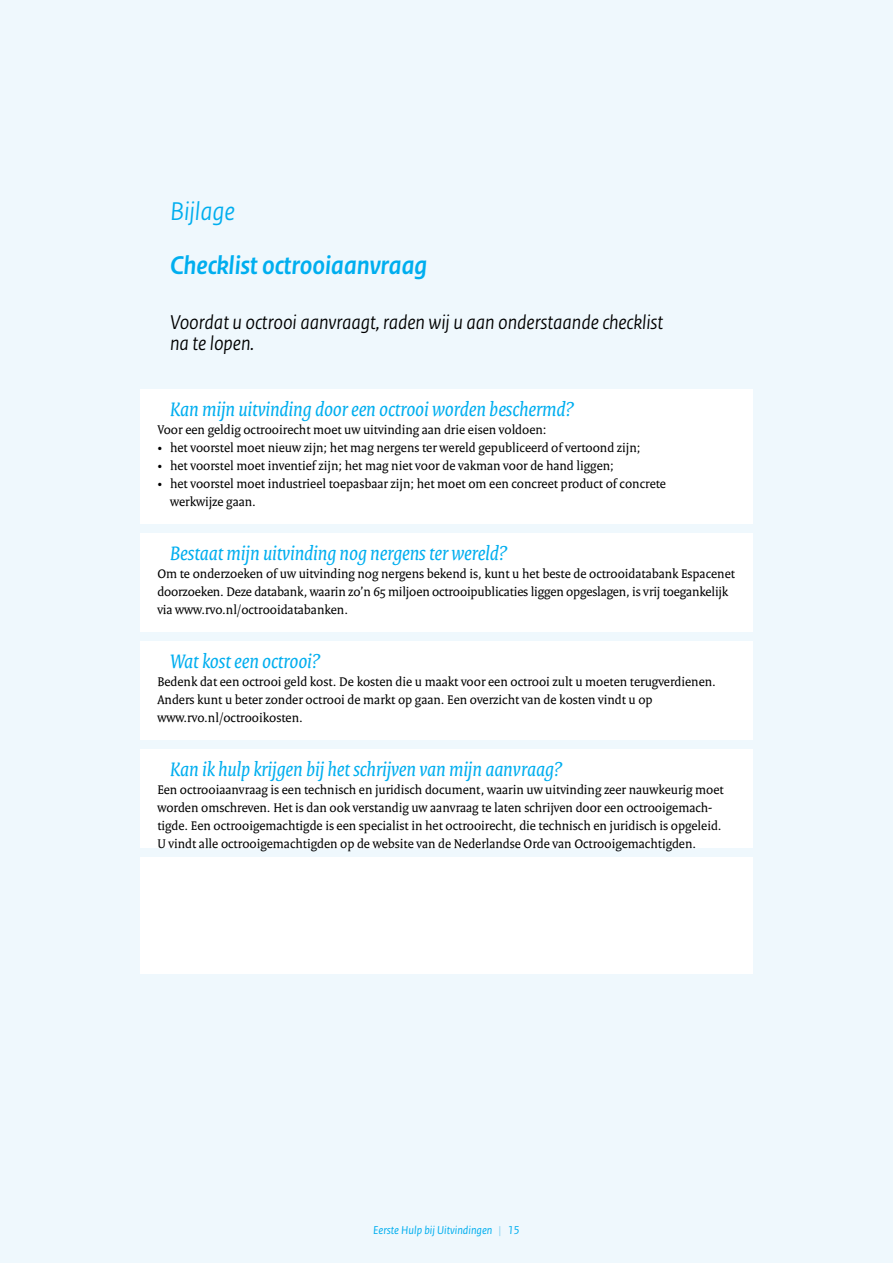
<style>
.page{position:relative;width:893px;height:1263px;background:#eff8fd}
.page>*{position:absolute;margin:0;border:0;box-sizing:border-box;transform-origin:0 0}
.t1{font:italic 700 27px "Rijksoverheid Sans Heading";color:#00aeef}
.t2{font:italic 27px "Rijksoverheid Sans Heading";color:#00aeef}
.t3{font:italic 21px "Rijksoverheid Serif";color:#00aeef}
.t4{font:italic 21px/21px "Rijksoverheid Sans Heading";color:#000}
.t5{font:13.5px/18px "Rijksoverheid Serif";color:#000}
.t6{font:italic 12px "Rijksoverheid Sans Text";color:#00aeef}
.s1{color:#7dcef1}
</style>
<div class="page">
<div style="left:140px;top:389px;width:613px;height:135px;background:#fff"></div>
<div style="left:140px;top:533px;width:613px;height:99px;background:#fff"></div>
<div style="left:140px;top:641px;width:613px;height:99px;background:#fff"></div>
<div style="left:140px;top:749px;width:613px;height:99px;background:#fff"></div>
<div style="left:140px;top:857px;width:613px;height:117px;background:#fff"></div>
<h1 class="t2" style="left:170px;top:196px;width:66px">Bijlage</h1>
<h1 class="t1" style="left:170px;top:250px;width:259px">Checklist octrooiaanvraag</h1>
<h2 class="t4" style="left:170px;top:312px;width:495px">Voordat u octrooi aanvraagt, raden wij u aan onderstaande checklist na te lopen.</h2>
<h2 class="t3" style="left:170px;top:396px;width:405px">Kan mijn uitvinding door een octrooi worden beschermd?</h2>
<p class="t5" style="left:157px;top:420px;width:391px">Voor een geldig octrooirecht moet uw uitvinding aan drie eisen voldoen:</p>
<p class="t5" style="left:157px;top:438px;width:485px">• het voorstel moet nieuw zijn; het mag nergens ter wereld gepubliceerd of vertoond zijn;</p>
<p class="t5" style="left:157px;top:456px;width:458px">• het voorstel moet inventief zijn; het mag niet voor de vakman voor de hand liggen;</p>
<p class="t5" style="left:170px;top:474px;width:497px;text-indent:-13px">• het voorstel moet industrieel toepasbaar zijn; het moet om een concreet product of concrete werkwijze gaan.</p>
<h2 class="t3" style="left:170px;top:540px;width:339px">Bestaat mijn uitvinding nog nergens ter wereld?</h2>
<p class="t5" style="left:157px;top:564px;width:579px">Om te onderzoeken of uw uitvinding nog nergens bekend is, kunt u het beste de octrooidatabank Espacenet doorzoeken. Deze databank, waarin zo’n 65 miljoen octrooipublicaties liggen opgeslagen, is vrij toegankelijk via www.rvo.nl/octrooidatabanken.</p>
<h2 class="t3" style="left:170px;top:648px;width:152px">Wat kost een octrooi?</h2>
<p class="t5" style="left:157px;top:672px;width:560px">Bedenk dat een octrooi geld kost. De kosten die u maakt voor een octrooi zult u moeten terugverdienen.<br>Anders kunt u beter zonder octrooi de markt op gaan. Een overzicht van de kosten vindt u op www.rvo.nl/octrooikosten.</p>
<h2 class="t3" style="left:170px;top:756px;width:394px">Kan ik hulp krijgen bij het schrijven van mijn aanvraag?</h2>
<p class="t5" style="left:157px;top:780px;width:568px">Een octrooiaanvraag is een technisch en juridisch document, waarin uw uitvinding zeer nauwkeurig moet worden omschreven. Het is dan ook verstandig uw aanvraag te laten schrijven door een octrooigemach&shy;tigde. Een octrooigemachtigde is een specialist in het octrooirecht, die technisch en juridisch is opgeleid.<br>U vindt alle octrooigemachtigden op de website van de Nederlandse Orde van Octrooigemachtigden.</p>
<p class="t6" style="left:373px;top:1223px;width:148px">Eerste Hulp bij Uitvindingen <span class="s1">|</span> 15</p>
</div>
